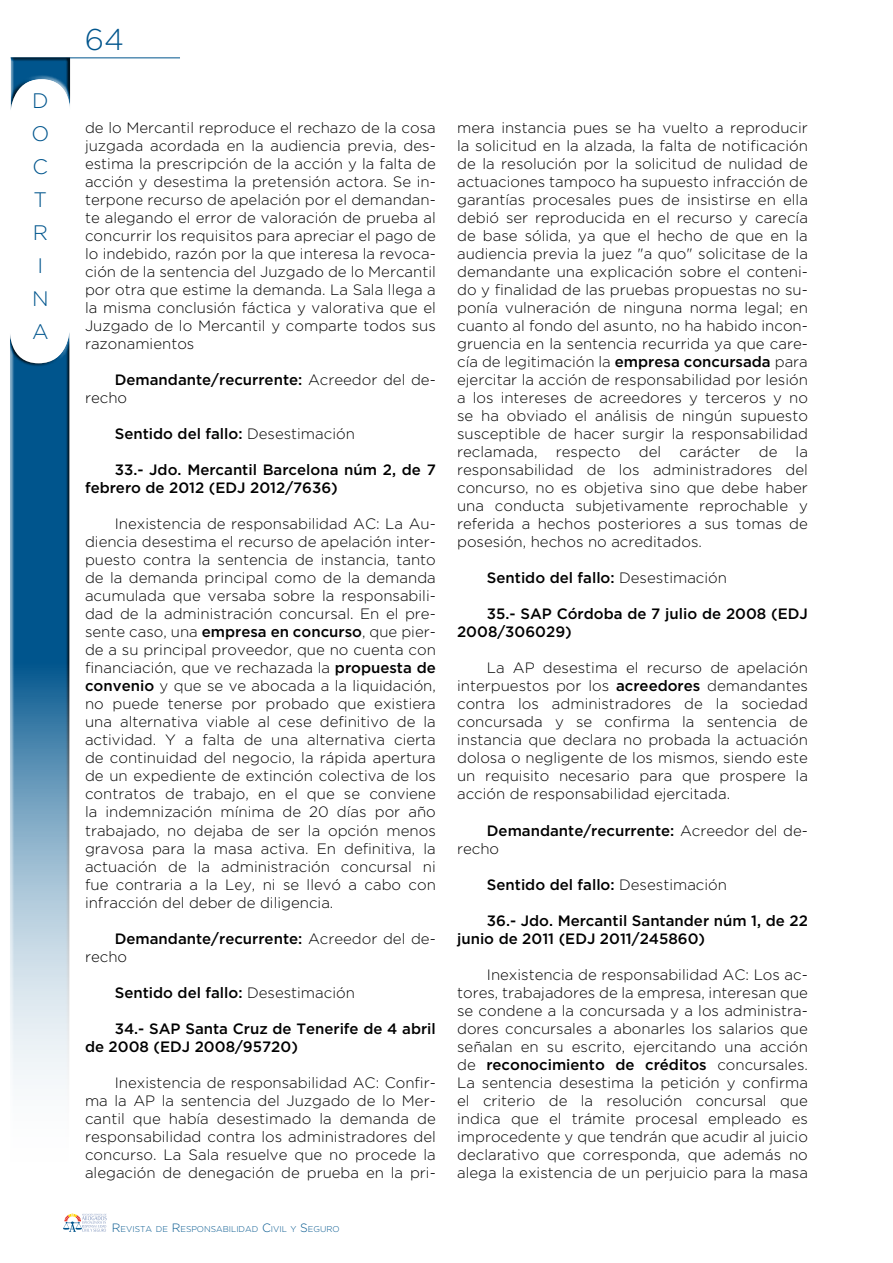
<style>
.page{position:relative;width:893px;height:1263px;background:#fff}
.page>*{position:absolute;margin:0;border:0;box-sizing:border-box;transform-origin:0 0}
.t1{font:300 30px "Gotham";color:#00558d}
.t2{font:300 21px/33px "Gotham";color:#00558d}
.t3{font:300 15px/18px "Gotham";color:#000;text-align:justify}
.t4{font:500 15px/18px "Gotham";color:#000}
.t5{font:300 8.4px "Gotham";color:#00558d}
.s1{font-weight:300}
.s2{font-weight:500}
.s3{font-size:12px}
</style>
<div class="page">
<hr style="left:11px;top:57px;width:169px;height:1px;background:#00558d">
<div style="left:10px;top:56px;width:63px;height:59px;background:#000;opacity:.75"></div>
<div style="left:8px;top:328px;width:62px;height:868px;background:#000;opacity:.75"></div>
<svg style="left:63px;top:1213px;width:44px;height:19px"></svg>
<h2 class="t2" style="left:31px;top:84px;width:19px">D<br>O<br>C<br>T<br>R<br>I<br>N<br>A</h2>
<h1 class="t1" style="left:85px;top:24px;width:41px">64</h1>
<p class="t3" style="left:85px;top:118px;width:352px">de lo Mercantil reproduce el rechazo de la cosa juzgada acordada en la audiencia previa, des&shy;estima la prescripción de la acción y la falta de acción y desestima la pretensión actora. Se in&shy;terpone recurso de apelación por el demandan&shy;te alegando el error de valoración de prueba al concurrir los requisitos para apreciar el pago de lo indebido, razón por la que interesa la revoca&shy;ción de la sentencia del Juzgado de lo Mercantil por otra que estime la demanda. La Sala llega a la misma conclusión fáctica y valorativa que el Juzgado de lo Mercantil y comparte todos sus razonamientos</p>
<p class="t4" style="left:85px;top:370px;width:352px;text-indent:30px">Demandante/recurrente: <span class="s1">Acreedor del de&shy;recho</span></p>
<p class="t4" style="left:115px;top:424px;width:242px">Sentido del fallo: <span class="s1">Desestimación</span></p>
<p class="t4" style="left:85px;top:460px;width:352px;text-indent:30px">33.- Jdo. Mercantil Barcelona núm 2, de 7 febrero de 2012 (EDJ 2012/7636)</p>
<p class="t3" style="left:85px;top:515px;width:352px;text-indent:30px">Inexistencia de responsabilidad AC: La Au&shy;diencia desestima el recurso de apelación inter&shy;puesto contra la sentencia de instancia, tanto de la demanda principal como de la demanda acumulada que versaba sobre la responsabili&shy;dad de la administración concursal. En el pre&shy;sente caso, una <span class="s2">empresa en concurso</span>, que pier&shy;de a su principal proveedor, que no cuenta con financiación, que ve rechazada la <span class="s2">propuesta de convenio</span> y que se ve abocada a la liquidación, no puede tenerse por probado que existiera una alternativa viable al cese definitivo de la actividad. Y a falta de una alternativa cierta de continuidad del negocio, la rápida apertura de un expediente de extinción colectiva de los contratos de trabajo, en el que se conviene la indemnización mínima de 20 días por año trabajado, no dejaba de ser la opción menos gravosa para la masa activa. En definitiva, la actuación de la administración concursal ni fue contraria a la Ley, ni se llevó a cabo con infracción del deber de diligencia.</p>
<p class="t4" style="left:85px;top:929px;width:352px;text-indent:30px">Demandante/recurrente: <span class="s1">Acreedor del de&shy;recho</span></p>
<p class="t4" style="left:115px;top:983px;width:242px">Sentido del fallo: <span class="s1">Desestimación</span></p>
<p class="t4" style="left:85px;top:1019px;width:352px;text-indent:30px">34.- SAP Santa Cruz de Tenerife de 4 abril de 2008 (EDJ 2008/95720)</p>
<p class="t3" style="left:85px;top:1073px;width:352px;text-indent:30px">Inexistencia de responsabilidad AC: Confir&shy;ma la AP la sentencia del Juzgado de lo Mer&shy;cantil que había desestimado la demanda de responsabilidad contra los administradores del concurso. La Sala resuelve que no procede la alegación de denegación de prueba en la pri-</p>
<p class="t5" style="left:112px;top:1224px;width:229px"><span class="s3">R</span>EVISTA DE <span class="s3">R</span>ESPONSABILIDAD <span class="s3">C</span>IVIL Y <span class="s3">S</span> EGURO</p>
<p class="t3" style="left:457px;top:118px;width:352px">mera instancia pues se ha vuelto a reproducir la solicitud en la alzada, la falta de notificación de la resolución por la solicitud de nulidad de actuaciones tampoco ha supuesto infracción de garantías procesales pues de insistirse en ella debió ser reproducida en el recurso y carecía de base sólida, ya que el hecho de que en la audiencia previa la juez "a quo" solicitase de la demandante una explicación sobre el conteni&shy;do y finalidad de las pruebas propuestas no su&shy;ponía vulneración de ninguna norma legal; en cuanto al fondo del asunto, no ha habido incon&shy;gruencia en la sentencia recurrida ya que care&shy;cía de legitimación la <span class="s2">empresa concursada</span> para ejercitar la acción de responsabilidad por lesión a los intereses de acreedores y terceros y no se ha obviado el análisis de ningún supuesto susceptible de hacer surgir la responsabilidad reclamada, respecto del carácter de la responsabilidad de los administradores del concurso, no es objetiva sino que debe haber una conducta subjetivamente reprochable y referida a hechos posteriores a sus tomas de posesión, hechos no acreditados.</p>
<p class="t4" style="left:487px;top:569px;width:242px">Sentido del fallo: <span class="s1">Desestimación</span></p>
<p class="t4" style="left:457px;top:605px;width:352px;text-indent:30px">35.- SAP Córdoba de 7 julio de 2008 (EDJ<br>2008/306029)</p>
<p class="t3" style="left:457px;top:659px;width:352px;text-indent:30px">La AP desestima el recurso de apelación interpuestos por los <span class="s2">acreedores</span> demandantes contra los administradores de la sociedad concursada y se confirma la sentencia de instancia que declara no probada la actuación dolosa o negligente de los mismos, siendo este un requisito necesario para que prospere la acción de responsabilidad ejercitada.</p>
<p class="t4" style="left:457px;top:821px;width:352px;text-indent:30px">Demandante/recurrente: <span class="s1">Acreedor del de&shy;recho</span></p>
<p class="t4" style="left:487px;top:875px;width:242px">Sentido del fallo: <span class="s1">Desestimación</span></p>
<p class="t4" style="left:457px;top:911px;width:352px;text-indent:30px">36.- Jdo. Mercantil Santander núm 1, de 22 junio de 2011 (EDJ 2011/245860)</p>
<p class="t3" style="left:457px;top:965px;width:352px;text-indent:30px">Inexistencia de responsabilidad AC: Los ac&shy;tores, trabajadores de la empresa, interesan que se condene a la concursada y a los administra&shy;dores concursales a abonarles los salarios que señalan en su escrito, ejercitando una acción de <span class="s2">reconocimiento de créditos</span> concursales.<br>La sentencia desestima la petición y confirma el criterio de la resolución concursal que indica que el trámite procesal empleado es improcedente y que tendrán que acudir al juicio declarativo que corresponda, que además no alega la existencia de un perjuicio para la masa</p>
</div>
